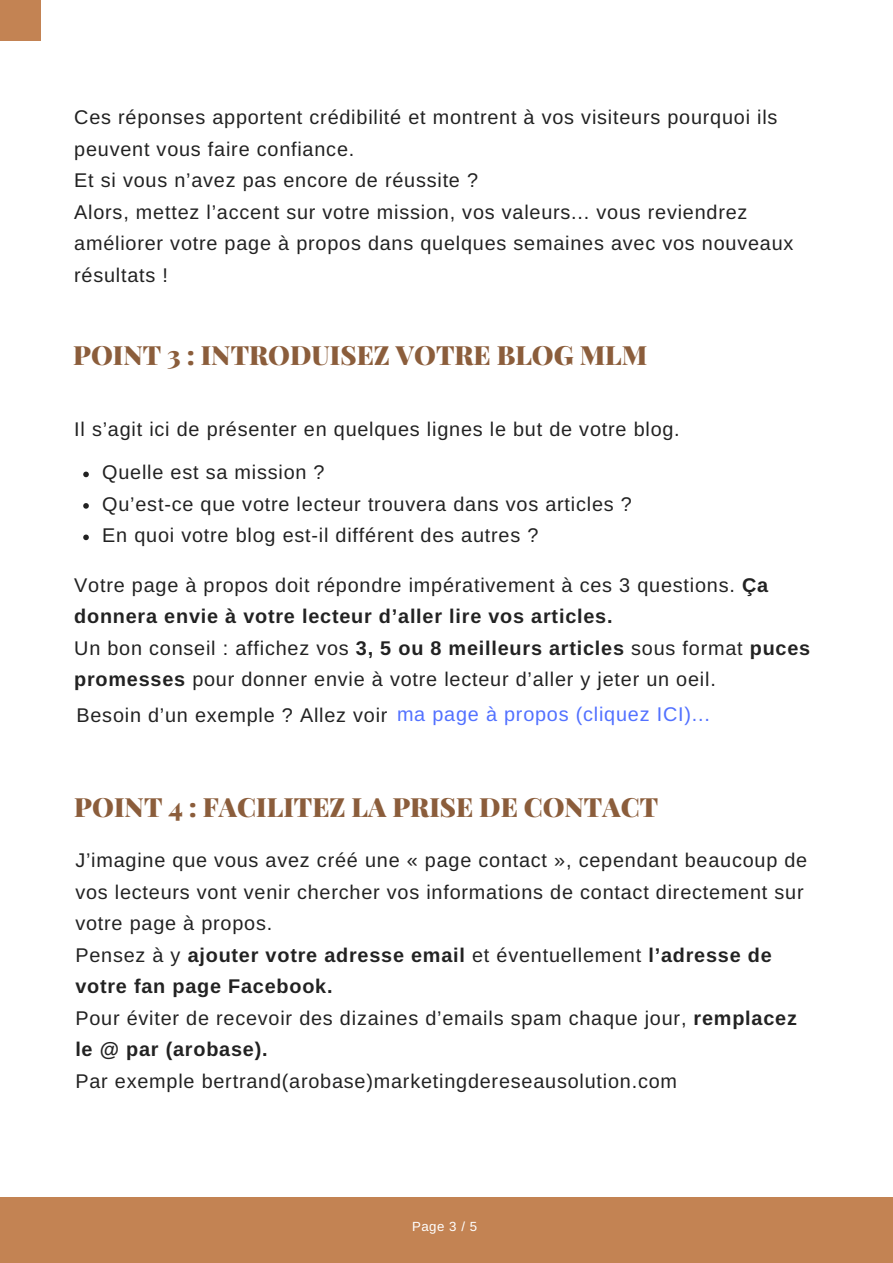
<style>
.page{position:relative;width:893px;height:1263px;background:#fff}
.page>*{position:absolute;margin:0;border:0;box-sizing:border-box;transform-origin:0 0}
.t1{font:900 26.4px "Playfair Display";color:#8b5d3b}
.t2{font:19.8px/31.5px "Arimo";letter-spacing:.04em;color:#222}
.t3{font:19.8px "Arimo";letter-spacing:.04em;color:#5271ff}
.t4{font:13.2px "Arimo";color:#fff}
.s1{font-weight:700}
.s2{color:#222}
</style>
<div class="page">
<div style="left:0;top:0;width:40px;height:40px;background:#c38353"></div>
<div style="left:0;top:1197px;width:892px;height:65px;background:#c38353"></div>
<svg style="left:83px;top:472px;width:6px;height:5px"></svg>
<svg style="left:83px;top:503px;width:6px;height:6px"></svg>
<svg style="left:83px;top:534px;width:6px;height:6px"></svg>
<p class="t2" style="left:74px;top:102px;width:720px">Ces réponses apportent crédibilité et montrent à vos visiteurs pourquoi ils peuvent vous faire confiance.<br>Et si vous n’avez pas encore de réussite ?<br>Alors, mettez l’accent sur votre mission, vos valeurs... vous reviendrez améliorer votre page à propos dans quelques semaines avec vos nouveaux résultats !</p>
<h1 class="t1" style="left:73px;top:336px;width:575px">POINT 3 : INTRODUISEZ VOTRE BLOG MLM</h1>
<p class="t2" style="left:74px;top:413px;width:607px">Il s’agit ici de présenter en quelques lignes le but de votre blog.</p>
<p class="t2" style="left:102px;top:457px;width:531px">Quelle est sa mission ?<br>Qu’est-ce que votre lecteur trouvera dans vos articles ?<br>En quoi votre blog est-il différent des autres ?</p>
<p class="t2" style="left:74px;top:569px;width:737px">Votre page à propos doit répondre impérativement à ces 3 questions. <span class="s1">Ça donnera envie à votre lecteur d’aller lire vos articles.<br></span>Un bon conseil : affichez vos <span class="s1">3, 5 ou 8 meilleurs articles</span> sous format <span class="s1">puces promesses</span> pour donner envie à votre lecteur d’aller y jeter un oeil.</p>
<p class="t3" style="left:76px;top:703px;width:635px"><span class="s2">Besoin d’un exemple ? Allez voir</span> ma page à propos (cliquez ICI)...</p>
<h1 class="t1" style="left:74px;top:788px;width:585px">POINT 4 : FACILITEZ LA PRISE DE CONTACT</h1>
<p class="t2" style="left:75px;top:845px;width:733px">J’imagine que vous avez créé une « page contact », cependant beaucoup de vos lecteurs vont venir chercher vos informations de contact directement sur votre page à propos.<br>Pensez à y <span class="s1">ajouter votre adresse email</span> et éventuellement <span class="s1">l’adresse de votre fan page Facebook.<br></span>Pour éviter de recevoir des dizaines d’emails spam chaque jour, <span class="s1">remplacez le @ par (arobase).</span></p>
<p class="t2" style="left:75px;top:1065px;width:603px">Par exemple bertrand(arobase)marketingdereseausolution.com</p>
<p class="t4" style="left:412px;top:1219px;width:66px">Page 3 / 5</p>
</div>
